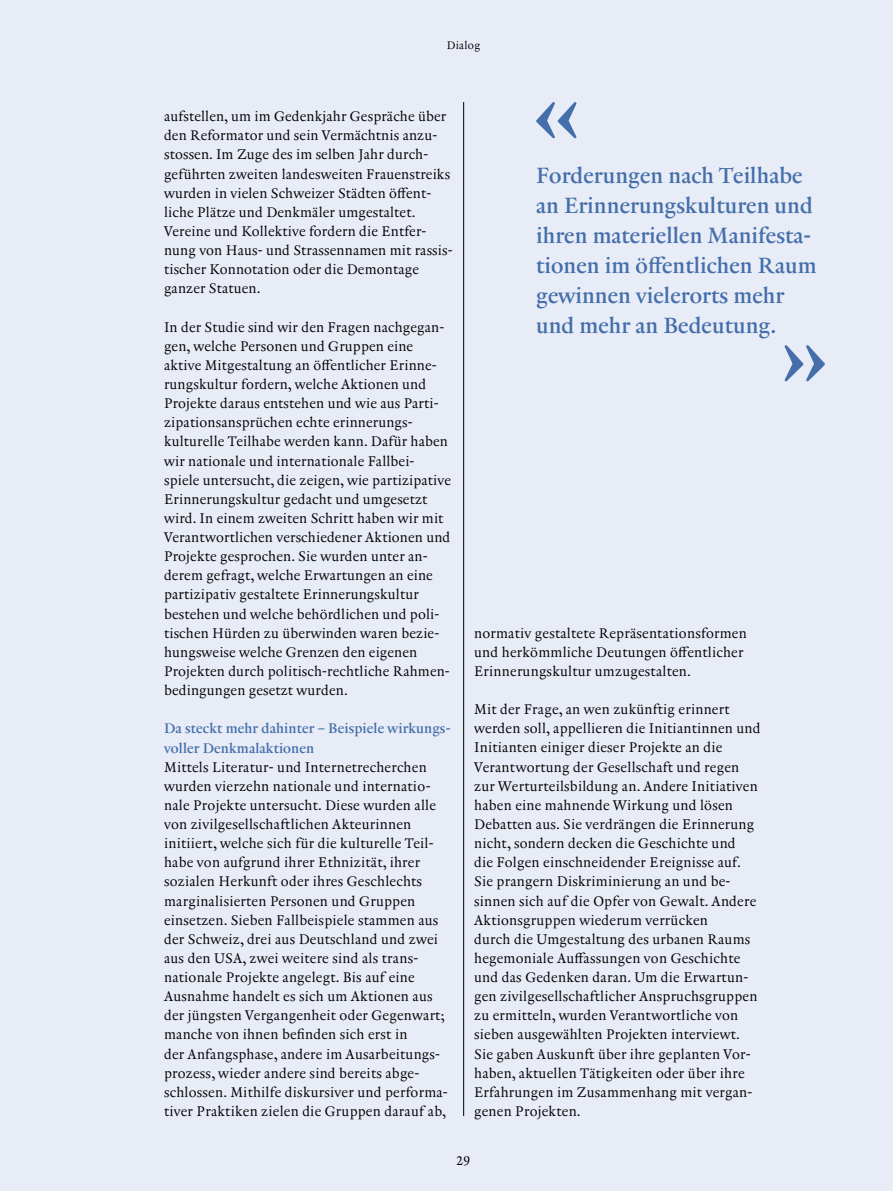
<style>
.page{position:relative;width:893px;height:1191px;background:#e8ecf6}
.page>*{position:absolute;margin:0;border:0;box-sizing:border-box;transform-origin:0 0}
.t1{font:22.5px/30px "Renard No 1";letter-spacing:.005em;color:#446fab}
.t2{font:14.25px/19px "Renard No 3";letter-spacing:.015em;color:#000}
.t3{font:14.25px/19px "Renard No 1";letter-spacing:.01em;color:#446fab}
.t4{font:12.75px "Renard No 3";color:#000}
.t5{font:11.25px "Renard No 3";letter-spacing:.025em;color:#000}
</style>
<div class="page">
<hr style="left:463px;top:102px;width:1px;height:1014px;background:#000">
<svg style="left:536px;top:102px;width:41px;height:37px"></svg>
<svg style="left:784px;top:345px;width:41px;height:37px"></svg>
<p class="t5" style="left:447px;top:38px;width:35px">Dialog</p>
<p class="t2" style="left:164px;top:107px;width:290px">aufstellen, um im Gedenkjahr Gespräche über den Reformator und sein Vermächtnis anzu&shy;stossen. Im Zuge des im selben Jahr durch&shy;geführten zweiten landesweiten Frauenstreiks wurden in vielen Schweizer Städten öffent&shy;liche Plätze und Denkmäler umgestaltet.<br>Vereine und Kollektive fordern die Entfer&shy;nung von Haus- und Strassennamen mit rassis&shy;tischer Konnotation oder die Demontage ganzer Statuen.</p>
<p class="t2" style="left:164px;top:318px;width:288px">In der Studie sind wir den Fragen nachgegan&shy;gen, welche Personen und Gruppen eine aktive Mitgestaltung an öffentlicher Erinne&shy;rungskultur fordern, welche Aktionen und Projekte daraus entstehen und wie aus Parti&shy;zipationsansprüchen echte erinnerungs&shy;kulturelle Teilhabe werden kann. Dafür haben wir nationale und internationale Fallbei&shy;spiele untersucht, die zeigen, wie partizipative Erinnerungskultur gedacht und umgesetzt wird. In einem zweiten Schritt haben wir mit Verantwortlichen verschiedener Aktionen und Projekte gesprochen. Sie wurden unter an&shy;derem gefragt, welche Erwartungen an eine partizipativ gestaltete Erinnerungskultur bestehen und welche behördlichen und poli&shy;tischen Hürden zu überwinden waren bezie&shy;hungsweise welche Grenzen den eigenen Projekten durch politisch-rechtliche Rahmen&shy;bedingungen gesetzt wurden.</p>
<p class="t3" style="left:164px;top:719px;width:288px">Da steckt mehr dahinter – Beispiele wirkungs&shy;voller Denkmalaktionen</p>
<p class="t2" style="left:164px;top:757px;width:285px">Mittels Literatur- und Internetrecherchen wurden vierzehn nationale und internatio&shy;nale Projekte untersucht. Diese wurden alle von zivilgesellschaftlichen Akteurinnen initiiert, welche sich für die kulturelle Teil&shy;habe von aufgrund ihrer Ethnizität, ihrer sozialen Herkunft oder ihres Geschlechts marginalisierten Personen und Gruppen einsetzen. Sieben Fallbeispiele stammen aus der Schweiz, drei aus Deutschland und zwei aus den USA, zwei weitere sind als trans&shy;nationale Projekte angelegt. Bis auf eine Ausnahme handelt es sich um Aktionen aus der jüngsten Vergangenheit oder Gegenwart; manche von ihnen befinden sich erst in<br>der Anfangsphase, andere im Ausarbeitungs&shy;prozess, wieder andere sind bereits abge&shy;schlossen. Mithilfe diskursiver und performa&shy;tiver Praktiken zielen die Gruppen darauf ab,</p>
<h1 class="t1" style="left:536px;top:161px;width:282px">Forderungen nach Teilhabe an Erinnerungskulturen und ihren materiellen Manifesta&shy;tionen im öffentlichen Raum gewinnen vielerorts mehr und mehr an Bedeutung.</h1>
<p class="t2" style="left:474px;top:624px;width:274px">normativ gestaltete Repräsentationsformen und herkömmliche Deutungen öffentlicher<br>Erinnerungskultur umzugestalten.</p>
<p class="t2" style="left:474px;top:700px;width:288px">Mit der Frage, an wen zukünftig erinnert werden soll, appellieren die Initiantinnen und Initianten einiger dieser Projekte an die Verantwortung der Gesellschaft und regen zur Werturteilsbildung an. Andere Initiativen haben eine mahnende Wirkung und lösen Debatten aus. Sie verdrängen die Erinnerung nicht, sondern decken die Geschichte und<br>die Folgen einschneidender Ereignisse auf.<br>Sie prangern Diskriminierung an und be&shy;sinnen sich auf die Opfer von Gewalt. Andere Aktionsgruppen wiederum verrücken<br>durch die Umgestaltung des urbanen Raums hegemoniale Auffassungen von Geschichte und das Gedenken daran. Um die Erwartun&shy;gen zivilgesellschaftlicher Anspruchsgruppen zu ermitteln, wurden Verantwortliche von sieben ausgewählten Projekten interviewt.<br>Sie gaben Auskunft über ihre geplanten Vor&shy;haben, aktuellen Tätigkeiten oder über ihre Erfahrungen im Zusammenhang mit vergan&shy;genen Projekten.</p>
<p class="t4" style="left:457px;top:1153px;width:15px">29</p>
</div>
